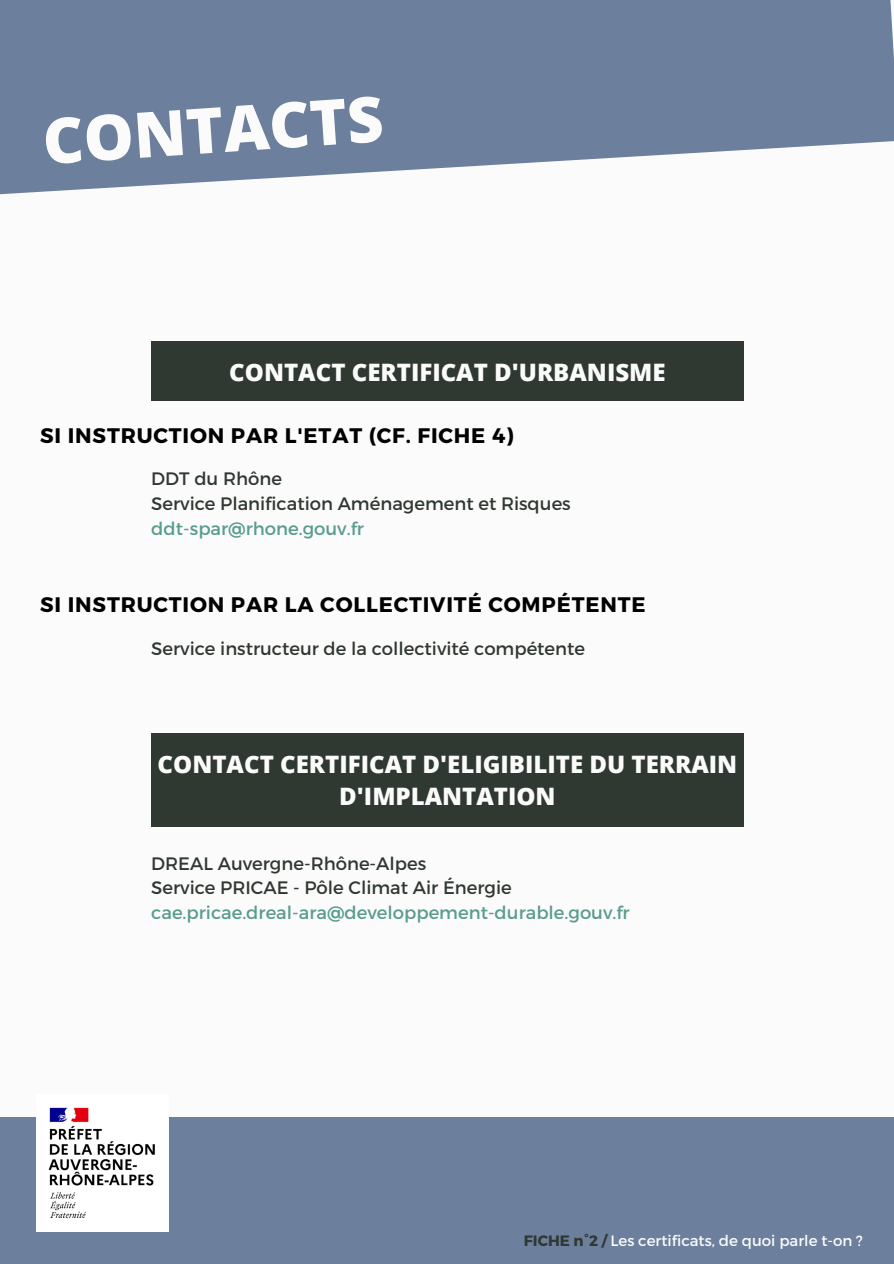
<style>
.page{position:relative;width:894px;height:1264px;background:#fff}
.page>*{position:absolute;margin:0;border:0;box-sizing:border-box;transform-origin:0 0}
.t1{font:800 63px "Open Sans";color:#fbfbfb}
.t2{font:800 24px/32.7px "Open Sans";color:#fbfbfb;text-align:center}
.t3{font:700 21px "Montserrat";letter-spacing:.04em;color:#000}
.t4{font:18px "Montserrat";color:#2f3831}
.t5{font:18px "Montserrat";color:#599c90}
.t6{font:15px "Montserrat";color:#fbfbfb}
.s1{font-weight:700;color:#2f3831}
</style>
<div class="page">
<div style="left:0;top:0;width:893px;height:1263px;background:#fbfbfb"></div>
<div style="left:151px;top:341px;width:592px;height:60px;background:#2f3831"></div>
<div style="left:151px;top:733px;width:592px;height:94px;background:#2f3831"></div>
<svg style="left:0;top:0;width:893px;height:195px;background:#8090aa"></svg>
<div style="left:0;top:1117px;width:893px;height:146px;background:#6c7f9d"></div>
<img style="left:37px;top:1107px;width:132px;height:124px">
<p class="t1" style="left:40px;top:97px;width:342px;rotate:-4deg">CONTACTS</p>
<p class="t2" style="left:229px;top:355px;width:438px">CONTACT CERTIFICAT D'URBANISME</p>
<p class="t3" style="left:40px;top:421px;width:475px">SI INSTRUCTION PAR L'ETAT (CF. FICHE 4)</p>
<p class="t4" style="left:151px;top:467px;width:132px">DDT du Rhône</p>
<p class="t4" style="left:151px;top:492px;width:421px">Service Planification Aménagement et Risques</p>
<p class="t5" style="left:151px;top:516px;width:214px">ddt-spar@rhone.gouv.fr</p>
<p class="t3" style="left:40px;top:591px;width:606px">SI INSTRUCTION PAR LA COLLECTIVITÉ COMPÉTENTE</p>
<p class="t4" style="left:151px;top:636px;width:435px">Service instructeur de la collectivité compétente</p>
<p class="t2" style="left:158px;top:747px;width:581px">CONTACT CERTIFICAT D'ELIGIBILITE DU TERRAIN<br>D'IMPLANTATION</p>
<p class="t4" style="left:151px;top:851px;width:276px">DREAL Auvergne-Rhône-Alpes</p>
<p class="t4" style="left:151px;top:876px;width:362px">Service PRICAE - Pôle Climat Air Énergie</p>
<p class="t5" style="left:151px;top:901px;width:480px">cae.pricae.dreal-ara@developpement-durable.gouv.fr</p>
<p class="t6" style="left:523px;top:1230px;width:340px"><span class="s1">FICHE n°2 /</span> Les certificats, de quoi parle t-on ?</p>
</div>
